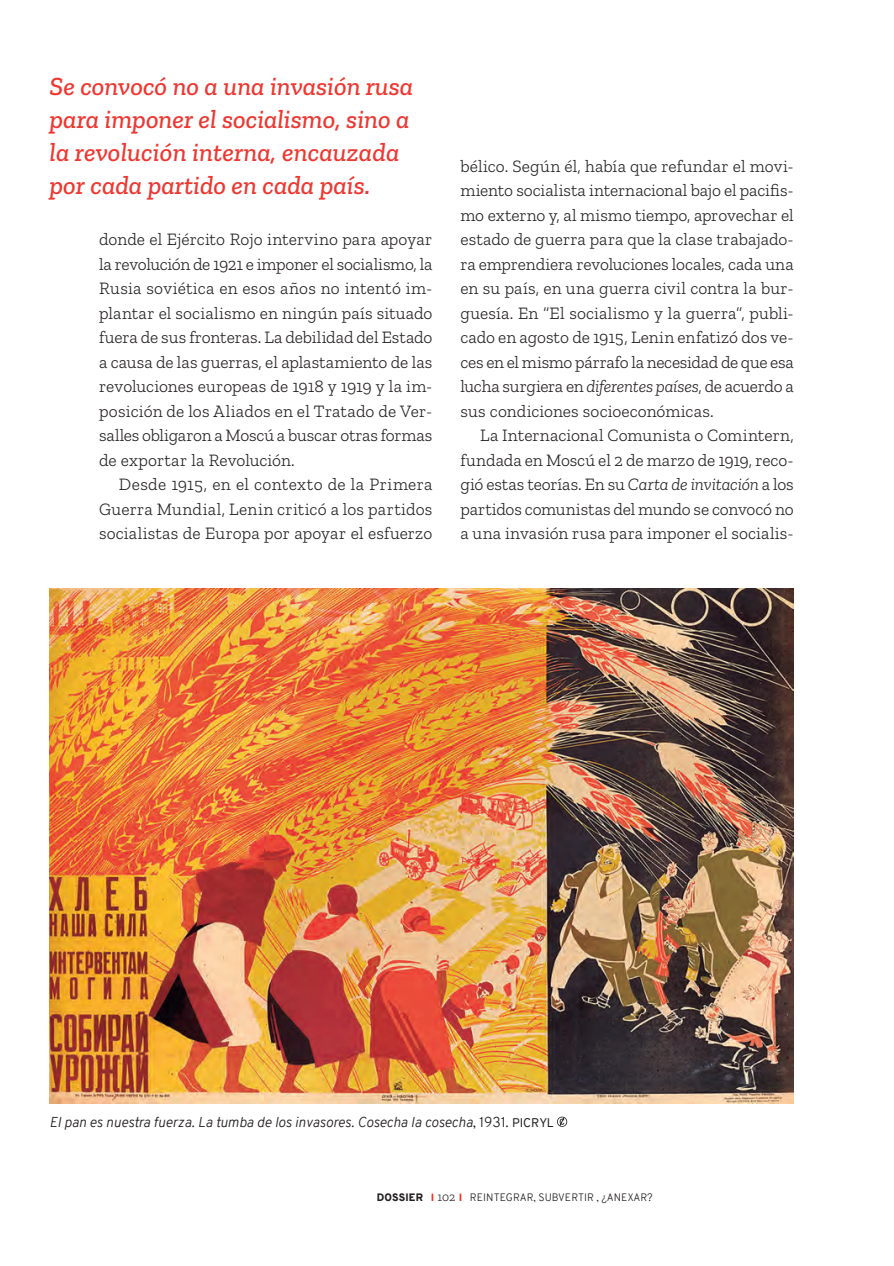
<style>
.page{position:relative;width:894px;height:1266px;background:#fff}
.page>*{position:absolute;margin:0;border:0;box-sizing:border-box;transform-origin:0 0}
.t1{font:italic 500 26.25px/33.2px "Zilla Slab";color:#ee3731}
.t2{font:300 17.5px/24.5px "Zilla Slab";color:#231f20;text-align:justify}
.t3{font:italic 300 14px "Overpass";color:#231f20}
.t4{font:300 10.5px "Overpass";letter-spacing:.01em;color:#231f20}
.s1{font-style:italic}
.s2{font-style:normal}
.s3{font-weight:400;font-style:normal;font-size:12.25px}
.s4{font-weight:900}
.s5{font-family:"Zilla Slab";font-size:12.25px}
</style>
<div class="page">
<img style="left:50px;top:588px;width:744px;height:516px">
<svg style="left:431px;top:1193px;width:2px;height:8px"></svg>
<svg style="left:459px;top:1193px;width:2px;height:8px"></svg>
<svg style="left:557px;top:1116px;width:10px;height:11px"></svg>
<h1 class="t1" style="left:50px;top:69px;width:365px">Se convocó no a una invasión rusa para imponer el socialismo, sino a la revolución interna, encauzada por cada partido en cada país.</h1>
<p class="t2" style="left:99px;top:227px;width:335px">donde el Ejército Rojo intervino para apoyar la revolución de 1921 e imponer el socialismo, la Rusia soviética en esos años no intentó im&shy;plantar el socialismo en ningún país situado fuera de sus fronteras. La debilidad del Estado a causa de las guerras, el aplastamiento de las revoluciones europeas de 1918 y 1919 y la im&shy;posición de los Aliados en el Tratado de Ver&shy;salles obligaron a Moscú a buscar otras formas de exportar la Revolución.</p>
<p class="t2" style="left:99px;top:472px;width:335px;text-indent:20px">Desde 1915, en el contexto de la Primera Guerra Mundial, Lenin criticó a los partidos socialistas de Europa por apoyar el esfuerzo</p>
<p class="t2" style="left:460px;top:154px;width:335px">bélico. Según él, había que refundar el movi&shy;miento socialista internacional bajo el pacifis&shy;mo externo y, al mismo tiempo, aprovechar el estado de guerra para que la clase trabajado&shy;ra emprendiera revoluciones locales, cada una en su país, en una guerra civil contra la bur&shy;guesía. En “El socialismo y la guerra”, publi&shy;cado en agosto de 1915, Lenin enfatizó dos ve&shy;ces en el mismo párrafo la necesidad de que esa lucha surgiera en <span class="s1">diferentes países</span>, de acuerdo a sus condiciones socioeconómicas.</p>
<p class="t2" style="left:460px;top:423px;width:335px;text-indent:20px">La Internacional Comunista o Comintern, fundada en Moscú el 2 de marzo de 1919, reco&shy;gió estas teorías. En su <span class="s1">Carta de invitación</span> a los partidos comunistas del mundo se convocó no a una invasión rusa para imponer el socialis-</p>
<p class="t3" style="left:50px;top:1112px;width:506px">El pan es nuestra fuerza. La tumba de los invasores. Cosecha la cosecha<span class="s2">, 1931.</span> <span class="s3">PICRYL</span></p>
<p class="t4" style="left:377px;top:1190px;width:277px"><span class="s4">DOSSIER</span> <span class="s5">102</span> REINTEGRAR, SUBVERTIR , ¿ANEXAR?</p>
</div>
